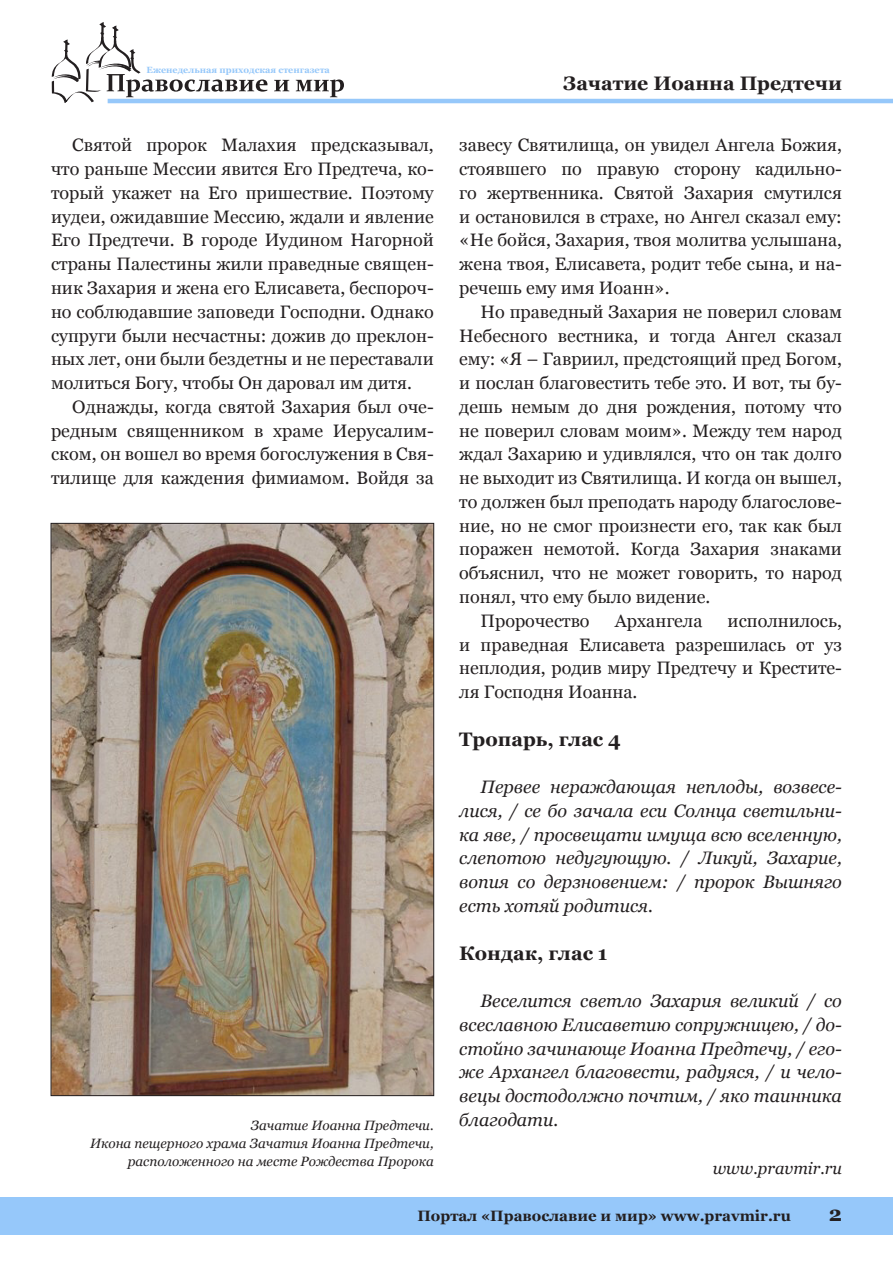
<style>
.page{position:relative;width:893px;height:1263px;background:#fff}
.page>*{position:absolute;margin:0;border:0;box-sizing:border-box;transform-origin:0 0}
.t1{font:700 21px "Georgia";color:#231f20}
.Podzagolovok{font:700 19.5px "Georgia";color:#231f20}
.kolontitul{font:700 19.5px "Georgia";color:#231f20}
.Text{font:18px/23.7px "Georgia";color:#231f20;text-align:justify}
.Text-2{font:italic 18px/23.7px "Georgia";color:#231f20;text-align:justify}
.Bibliography{font:italic 16.5px "Georgia";color:#231f20}
.t2{font:700 15px "Georgia";color:#231f20}
.Podpis_pod_photo{font:italic 13.5px/18px "Georgia";color:#231f20;text-align:right}
.t3{font:700 9px "Georgia";color:#96c8fa}
</style>
<div class="page">
<svg style="left:52px;top:22px;width:215px;height:81px"></svg>
<svg style="left:274px;top:80px;width:15px;height:11px"></svg>
<svg style="left:296px;top:79px;width:48px;height:18px"></svg>
<hr style="left:108px;top:99px;width:785px;height:4px;background:#96c8fa">
<div style="left:0;top:1197px;width:893px;height:37px;background:#96c8fa"></div>
<img style="left:53px;top:525px;width:379px;height:569px">
<p class="t3" style="left:147px;top:64px;width:185px">Еженедельная приходская стенгазета</p>
<p class="Text" style="left:51px;top:134px;width:384px;text-indent:21px">Святой пророк Малахия предсказывал, что раньше Мессии явится Его Предтеча, ко&shy;торый укажет на Его пришествие. Поэтому иудеи, ожидавшие Мессию, ждали и явление Его Предтечи. В городе Иудином Нагорной страны Палестины жили праведные священ&shy;ник Захария и жена его Елисавета, беспороч&shy;но соблюдавшие заповеди Господни. Однако супруги были несчастны: дожив до преклон&shy;ных лет, они были бездетны и не переставали молиться Богу, чтобы Он даровал им дитя.</p>
<p class="Text" style="left:51px;top:395px;width:384px;text-indent:21px">Однажды, когда святой Захария был оче&shy;редным священником в храме Иерусалим&shy;ском, он вошел во время богослужения в Свя&shy;тилище для каждения фимиамом. Войдя за</p>
<p class="Podpis_pod_photo" style="left:90px;top:1116px;width:345px">Зачатие Иоанна Предтечи.<br>Икона пещерного храма Зачатия Иоанна Предтечи, расположенного на месте Рождества Пророка</p>
<p class="kolontitul" style="left:563px;top:71px;width:280px">Зачатие Иоанна Предтечи</p>
<p class="Text" style="left:459px;top:134px;width:384px">завесу Святилища, он увидел Ангела Божия, стоявшего по правую сторону кадильно&shy;го жертвенника. Святой Захария смутился и остановился в страхе, но Ангел сказал ему: «Не бойся, Захария, твоя молитва услышана, жена твоя, Елисавета, родит тебе сына, и на&shy;речешь ему имя Иоанн».</p>
<p class="Text" style="left:459px;top:300px;width:384px;text-indent:21px">Но праведный Захария не поверил словам Небесного вестника, и тогда Ангел сказал ему: «Я – Гавриил, предстоящий пред Богом, и послан благовестить тебе это. И вот, ты бу&shy;дешь немым до дня рождения, потому что не поверил словам моим». Между тем народ ждал Захарию и удивлялся, что он так долго не выходит из Святилища. И когда он вышел, то должен был преподать народу благослове&shy;ние, но не смог произнести его, так как был поражен немотой. Когда Захария знаками объяснил, что не может говорить, то народ понял, что ему было видение.</p>
<p class="Text" style="left:480px;top:609px;width:111px">Пророчество</p>
<p class="Text" style="left:615px;top:609px;width:89px">Архангела</p>
<p class="Text" style="left:459px;top:609px;width:384px;text-indent:268px">исполнилось, и праведная Елисавета разрешилась от уз неплодия, родив миру Предтечу и Крестите&shy;ля Господня Иоанна.</p>
<p class="Podzagolovok" style="left:459px;top:726px;width:163px">Тропарь, глас 4</p>
<p class="Text-2" style="left:459px;top:775px;width:384px;text-indent:21px">Первее нераждающая неплоды, возвесе&shy;лися, / се бо зачала еси Солнца светильни&shy;ка яве, / просвещати имуща всю вселенную, слепотою недугующую. / Ликуй, Захарие, вопия со дерзновением: / пророк Вышняго есть хотяй родитися.</p>
<p class="Podzagolovok" style="left:459px;top:940px;width:150px">Кондак, глас 1</p>
<p class="Text-2" style="left:459px;top:989px;width:384px;text-indent:21px">Веселится светло Захария великий / со всеславною Елисаветию сопружницею, / до&shy;стойно зачинающе Иоанна Предтечу, / его&shy;же Архангел благовести, радуяся, / и чело&shy;вецы достодолжно почтим, / яко таинника благодати.</p>
<p class="Bibliography" style="left:713px;top:1157px;width:131px">www.pravmir.ru</p>
<p class="t2" style="left:417px;top:1206px;width:375px">Портал «Православие и мир» www.pravmir.ru</p>
<p class="t1" style="left:829px;top:1200px;width:15px">2</p>
</div>
